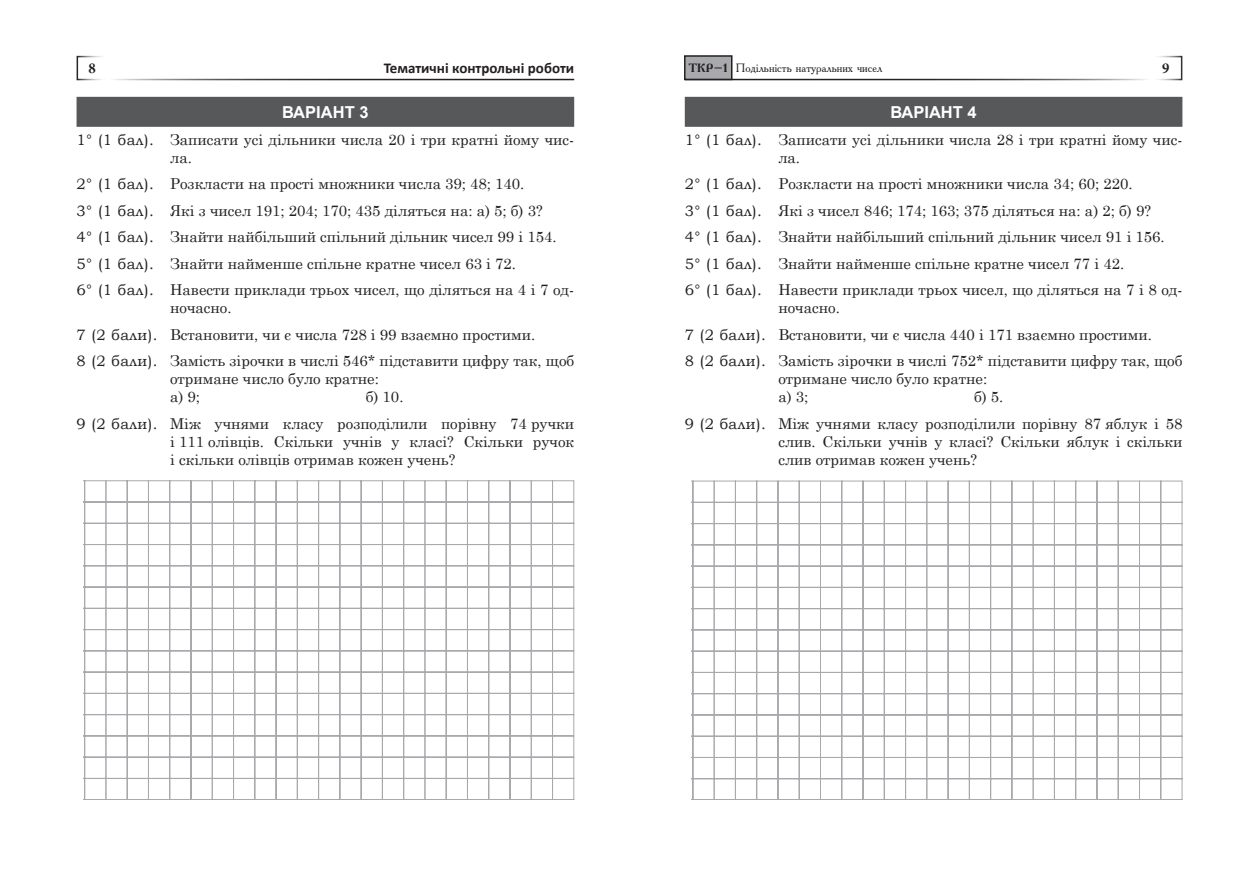
<style>
.page{position:relative;width:1259px;height:893px;background:#fff}
.page>*{position:absolute;margin:0;border:0;box-sizing:border-box;transform-origin:0 0}
.t1{font:700 16.5px "Arial";color:#fff}
.t2{font:15px/26.5px "Century Schoolbook";color:#231f20}
.t3{font:700 15px "Calibri";color:#231f20}
.t4{font:700 15px "Minion Cyrillic";color:#231f20}
.t5{font:12px "Academy";color:#231f20}
.s1{font-weight:700}
.s2{font-family:"Bookman Old Style"}
</style>
<div class="page">
<hr style="left:108px;top:79px;width:466px;height:1px;background:#231f20">
<hr style="left:685px;top:79px;width:466px;height:1px;background:#231f20">
<div style="left:685px;top:56px;width:47px;height:23px;background:#a8a9ad"></div>
<div style="left:684px;top:55px;width:48px;height:25px;border:2px solid #231f20"></div>
<div style="left:77px;top:97px;width:497px;height:30px;background:#57585a"></div>
<div style="left:685px;top:97px;width:497px;height:30px;background:#57585a"></div>
<svg style="left:691px;top:480px;width:491px;height:320px"></svg>
<svg style="left:83px;top:480px;width:491px;height:319px"></svg>
<p class="t4" style="left:89px;top:60px;width:9px">8</p>
<p class="t3" style="left:384px;top:59px;width:192px">Тематичні контрольні роботи</p>
<p class="t5" style="left:689px;top:60px;width:195px"><span class="s1">ТКР–1</span> Подільність натуральних чисел</p>
<p class="t4" style="left:1162px;top:60px;width:9px">9</p>
<p class="t1" style="left:282px;top:102px;width:88px">ВАРІАНТ 3</p>
<p class="t2" style="left:170px;top:129px;width:405px;line-height:18px;text-indent:-94px"><span class="s2">1° (1 бал).</span> Записати усі дільники числа 20 і три кратні йому чис&shy;ла.</p>
<p class="t2" style="left:77px;top:169px;width:499px"><span class="s2">2° (1 бал).</span> Розкласти на прості множники числа 39; 48; 140.<br><span class="s2">3° (1 бал).</span> Які з чисел 191; 204; 170; 435 діляться на: а) 5; б) 3?<br><span class="s2">4° (1 бал).</span> Знайти найбільший спільний дільник чисел 99 і 154.<br><span class="s2">5° (1 бал).</span> Знайти найменше спільне кратне чисел 63 і 72.<br><span class="s2">6° (1 бал).</span> Навести приклади трьох чисел, що діляться на 4 і 7 од-</p>
<p class="t2" style="left:77px;top:293px;width:499px;text-indent:94px">ночасно.<br><span class="s2">7 (2 бали).</span> Встановити, чи є числа 728 і 99 взаємно простими.<br><span class="s2">8 (2 бали).</span> Замість зірочки в числі 546* підставити цифру так, щоб</p>
<p class="t2" style="left:170px;top:369px;width:210px;line-height:18px">отримане число було кратне: а) 9;</p>
<p class="t1" style="left:890px;top:102px;width:88px">ВАРІАНТ 4</p>
<p class="t2" style="left:778px;top:129px;width:405px;line-height:18px;text-indent:-94px"><span class="s2">1° (1 бал).</span> Записати усі дільники числа 28 і три кратні йому чис&shy;ла.</p>
<p class="t2" style="left:685px;top:169px;width:499px"><span class="s2">2° (1 бал).</span> Розкласти на прості множники числа 34; 60; 220.<br><span class="s2">3° (1 бал).</span> Які з чисел 846; 174; 163; 375 діляться на: а) 2; б) 9?<br><span class="s2">4° (1 бал).</span> Знайти найбільший спільний дільник чисел 91 і 156.<br><span class="s2">5° (1 бал).</span> Знайти найменше спільне кратне чисел 77 і 42.<br><span class="s2">6° (1 бал).</span> Навести приклади трьох чисел, що діляться на 7 і 8 од-</p>
<p class="t2" style="left:685px;top:293px;width:499px;text-indent:94px">ночасно.<br><span class="s2">7 (2 бали).</span> Встановити, чи є числа 440 і 171 взаємно простими.<br><span class="s2">8 (2 бали).</span> Замість зірочки в числі 752* підставити цифру так, щоб</p>
<p class="t2" style="left:778px;top:369px;width:210px;line-height:18px">отримане число було кратне: а) 3;</p>
<p class="t2" style="left:77px;top:382px;width:499px;text-indent:289px">б) 10.<br><span class="s2">9 (2 бали).</span> Між учнями класу розподілили порівну 74 ручки</p>
<p class="t2" style="left:170px;top:431px;width:405px;line-height:18px">і 111 олівців. Скільки учнів у класі? Скільки ручок і скільки олівців отримав кожен учень?</p>
<p class="t2" style="left:685px;top:382px;width:499px;text-indent:289px">б) 5.<br><span class="s2">9 (2 бали).</span> Між учнями класу розподілили порівну 87 яблук і 58</p>
<p class="t2" style="left:778px;top:431px;width:405px;line-height:18px">слив. Скільки учнів у класі? Скільки яблук і скільки слив отримав кожен учень?</p>
</div>
